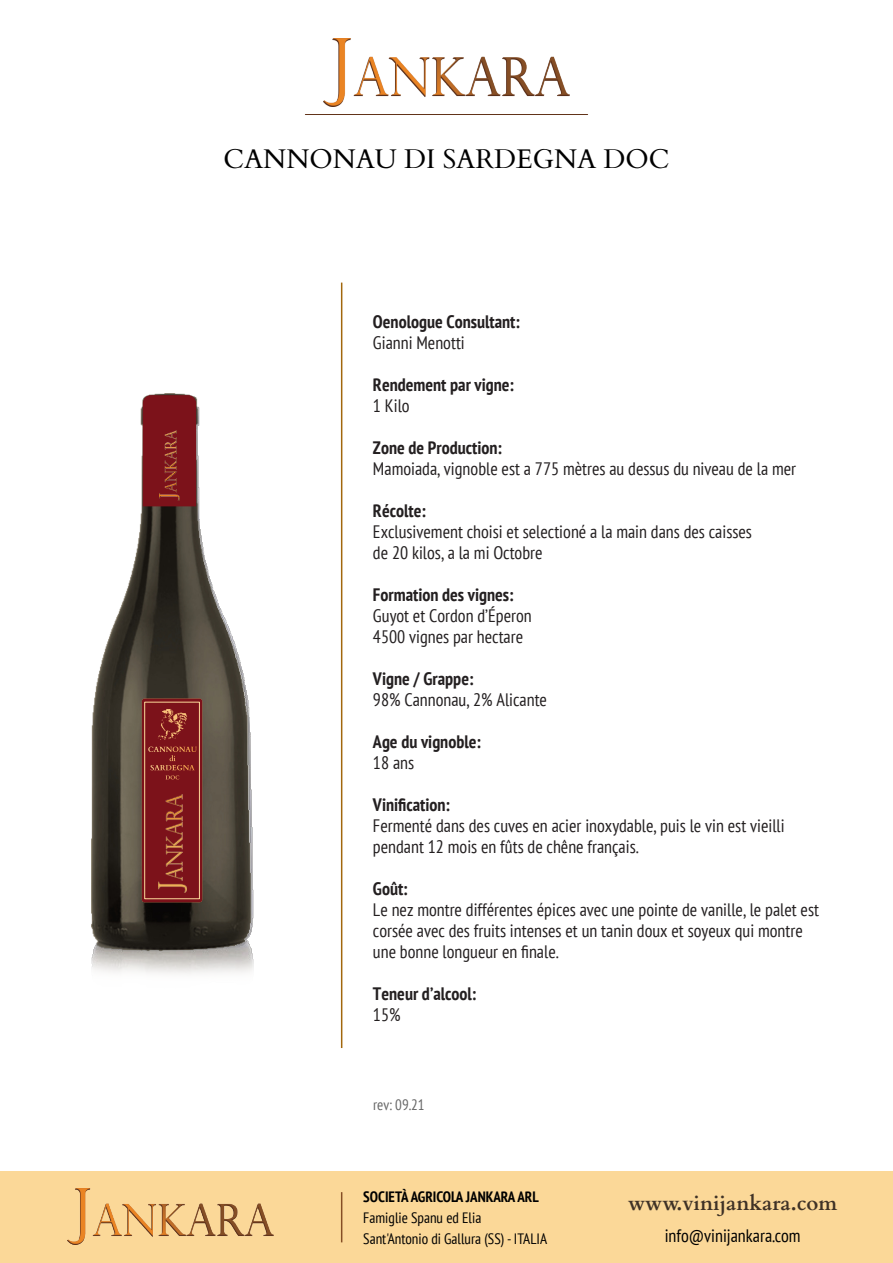
<style>
.page{position:relative;width:893px;height:1263px;background:#fff}
.page>*{position:absolute;margin:0;border:0;box-sizing:border-box;transform-origin:0 0}
.t1{font:27px "Cardo";color:#000}
.t2{font:700 20.4px "Cardo";color:#3f3226}
.t3{font:condensed 18px/21px "PT Sans";color:#231f20}
.t4{font:700 condensed 18px "PT Sans";color:#231f20}
.t5{font:condensed 18px "PT Sans";color:#000}
.t6{font:condensed 15px/21px "PT Sans";color:#000}
.t7{font:700 condensed 15px "PT Sans";color:#000}
.t8{font:condensed 15px "PT Sans";color:#666}
</style>
<div class="page">
<img style="left:324px;top:38px;width:245px;height:68px">
<hr style="left:305px;top:114px;width:283px;height:1px;background:#623319">
<hr style="left:341px;top:283px;width:1px;height:765px;background:#a2670d">
<div style="left:0;top:1171px;width:893px;height:92px;background:#fbd898"></div>
<hr style="left:341px;top:1192px;width:1px;height:50px;background:#854e25">
<img style="left:68px;top:1188px;width:206px;height:57px">
<img style="left:91px;top:406px;width:162px;height:568px">
<div style="left:143px;top:395px;width:53px;height:111px;background:#7c121a"></div>
<img style="left:160px;top:430px;width:19px;height:70px">
<div style="left:142px;top:699px;width:60px;height:203px;background:#7c121a;border-radius:3px"></div>
<img style="left:159px;top:795px;width:27px;height:98px">
<svg style="left:148px;top:747px;width:49px;height:32px"></svg>
<svg style="left:158px;top:709px;width:29px;height:31px"></svg>
<div style="left:145px;top:702px;width:55px;height:197px;border:1px solid #fcd899"></div>
<h1 class="t1" style="left:223px;top:141px;width:448px">CANNONAU DI SARDEGNA DOC</h1>
<p class="t4" style="left:373px;top:314px;width:149px">Oenologue Consultant:</p>
<p class="t3" style="left:373px;top:334px;width:93px">Gianni Menotti</p>
<p class="t4" style="left:373px;top:377px;width:143px">Rendement par vigne:</p>
<p class="t3" style="left:373px;top:397px;width:38px">1 Kilo</p>
<p class="t4" style="left:373px;top:440px;width:131px">Zone de Production:</p>
<p class="t3" style="left:373px;top:460px;width:425px">Mamoiada, vignoble est a 775 mètres au dessus du niveau de la mer</p>
<p class="t4" style="left:373px;top:503px;width:54px">Récolte:</p>
<p class="t3" style="left:373px;top:523px;width:381px">Exclusivement choisi et selectioné a la main dans des caisses de 20 kilos, a la mi Octobre</p>
<p class="t4" style="left:373px;top:587px;width:142px">Formation des vignes:</p>
<p class="t3" style="left:373px;top:607px;width:160px">Guyot et Cordon d’Éperon<br>4500 vignes par hectare</p>
<p class="t4" style="left:373px;top:671px;width:102px">Vigne / Grappe:</p>
<p class="t3" style="left:373px;top:691px;width:176px">98% Cannonau, 2% Alicante</p>
<p class="t4" style="left:373px;top:734px;width:109px">Age du vignoble:</p>
<p class="t3" style="left:373px;top:754px;width:43px">18 ans</p>
<p class="t4" style="left:373px;top:797px;width:79px">Vinification:</p>
<p class="t3" style="left:373px;top:817px;width:413px">Fermenté dans des cuves en acier inoxydable, puis le vin est vieilli pendant 12 mois en fûts de chêne français.</p>
<p class="t4" style="left:373px;top:881px;width:36px">Goût:</p>
<p class="t3" style="left:373px;top:901px;width:448px">Le nez montre différentes épices avec une pointe de vanille, le palet est corsée avec des fruits intenses et un tanin doux et soyeux qui montre une bonne longueur en finale.</p>
<p class="t4" style="left:373px;top:986px;width:105px">Teneur d’alcool:</p>
<p class="t3" style="left:373px;top:1006px;width:29px">15%</p>
<p class="t8" style="left:373px;top:1099px;width:53px">rev: 09.21</p>
<p class="t7" style="left:363px;top:1190px;width:177px">SOCIETÀ AGRICOLA JANKARA ARL</p>
<p class="t2" style="left:628px;top:1189px;width:211px">www.vinĳankara.com</p>
<p class="t6" style="left:363px;top:1208px;width:185px">Famiglie Spanu ed Elia<br>Sant'Antonio di Gallura (SS) - ITALIA</p>
<p class="t5" style="left:665px;top:1229px;width:137px">info@vinijankara.com</p>
</div>
